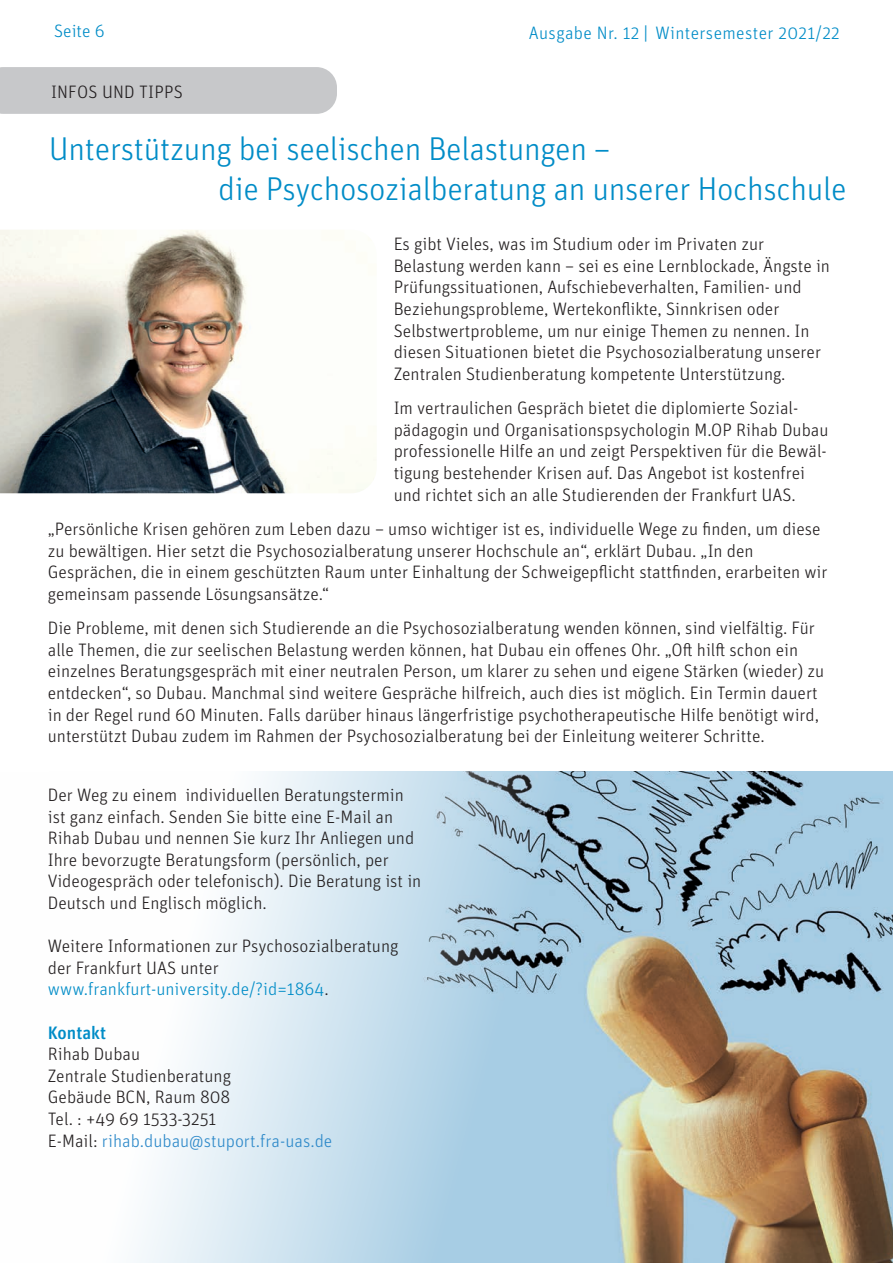
<style>
.page{position:relative;width:893px;height:1263px;background:#fff}
.page>*{position:absolute;margin:0;border:0;box-sizing:border-box;transform-origin:0 0}
.t1{font:300 33px/39.6px "Unit Pro";letter-spacing:-.01em;color:#008cc7}
.t2{font:300 18px/21.6px "Unit Pro";color:#231f20}
.t3{font:300 18px "Unit Pro";letter-spacing:.02em;color:#008cc7}
.t4{font:500 18px "Unit Pro";color:#008cc7}
.s1{font-style:italic}
.s2{color:#008cc7}
.s3{color:#2d89c9}
</style>
<div class="page">
<img style="left:136px;top:771px;width:757px;height:492px">
<img style="left:0;top:230px;width:376px;height:263px">
<div style="left:0;top:67px;width:337px;height:47px;background:#c7c8ca"></div>
<p class="t3" style="left:54px;top:19px;width:52px">Seite 6</p>
<p class="t3" style="left:529px;top:21px;width:312px">Ausgabe Nr. 12 <span class="s1">/</span>Wintersemester 2021/22</p>
<p class="t2" style="left:51px;top:81px;width:133px">INFOS UND TIPPS</p>
<h1 class="t1" style="left:218px;top:128px;width:630px;text-indent:-169px">Unterstützung bei seelischen Belastungen –<br>die Psychosozialberatung an unserer Hochschule</h1>
<p class="t2" style="left:394px;top:233px;width:438px">Es gibt Vieles, was im Studium oder im Privaten zur Belastung werden kann – sei es eine Lernblockade, Ängste in Prüfungssituationen, Aufschiebeverhalten, Familien- und Beziehungsprobleme, Wertekonflikte, Sinnkrisen oder Selbstwertprobleme, um nur einige Themen zu nennen. In diesen Situationen bietet die Psychosozialberatung unserer Zentralen Studienberatung kompetente Unterstützung.</p>
<p class="t2" style="left:394px;top:397px;width:436px">Im vertraulichen Gespräch bietet die diplomierte Sozial&shy;pädagogin und Organisationspsychologin M.OP Rihab Dubau professionelle Hilfe an und zeigt Perspektiven für die Bewäl&shy;tigung bestehender Krisen auf. Das Angebot ist kostenfrei und richtet sich an alle Studierenden der Frankfurt UAS.</p>
<p class="t2" style="left:48px;top:518px;width:781px">„Persönliche Krisen gehören zum Leben dazu – umso wichtiger ist es, individuelle Wege zu finden, um diese zu bewältigen. Hier setzt die Psychosozialberatung unserer Hochschule an“, erklärt Dubau. „In den Gesprächen, die in einem geschützten Raum unter Einhaltung der Schweigepflicht stattfinden, erarbeiten wir gemeinsam passende Lösungsansätze.“</p>
<p class="t2" style="left:48px;top:617px;width:778px">Die Probleme, mit denen sich Studierende an die Psychosozialberatung wenden können, sind vielfältig. Für alle Themen, die zur seelischen Belastung werden können, hat Dubau ein offenes Ohr. „Oft hilft schon ein einzelnes Beratungsgespräch mit einer neutralen Person, um klarer zu sehen und eigene Stärken (wieder) zu entdecken“, so Dubau. Manchmal sind weitere Gespräche hilfreich, auch dies ist möglich. Ein Termin dauert in der Regel rund 60 Minuten. Falls darüber hinaus längerfristige psychotherapeutische Hilfe benötigt wird, unterstützt Dubau zudem im Rahmen der Psychosozialberatung bei der Einleitung weiterer Schritte.</p>
<p class="t2" style="left:48px;top:783px;width:375px">Der Weg zu einem individuellen Beratungstermin ist ganz einfach. Senden Sie bitte eine E-Mail an Rihab Dubau und nennen Sie kurz Ihr Anliegen und Ihre bevorzugte Beratungsform (persönlich, per Videogespräch oder telefonisch). Die Beratung ist in Deutsch und Englisch möglich.</p>
<p class="t2" style="left:48px;top:935px;width:352px">Weitere Informationen zur Psychosozialberatung der Frankfurt UAS unter <span class="s2">www.frankfurt-university.de/?id=1864</span>.</p>
<p class="t4" style="left:48px;top:1019px;width:60px">Kontakt</p>
<p class="t2" style="left:48px;top:1043px;width:286px">Rihab Dubau<br>Zentrale Studienberatung<br>Gebäude BCN, Raum 808<br>Tel. : +49 69 1533-3251<br>E-Mail: <span class="s3">rihab.dubau@stuport.fra-uas.de</span></p>
</div>
